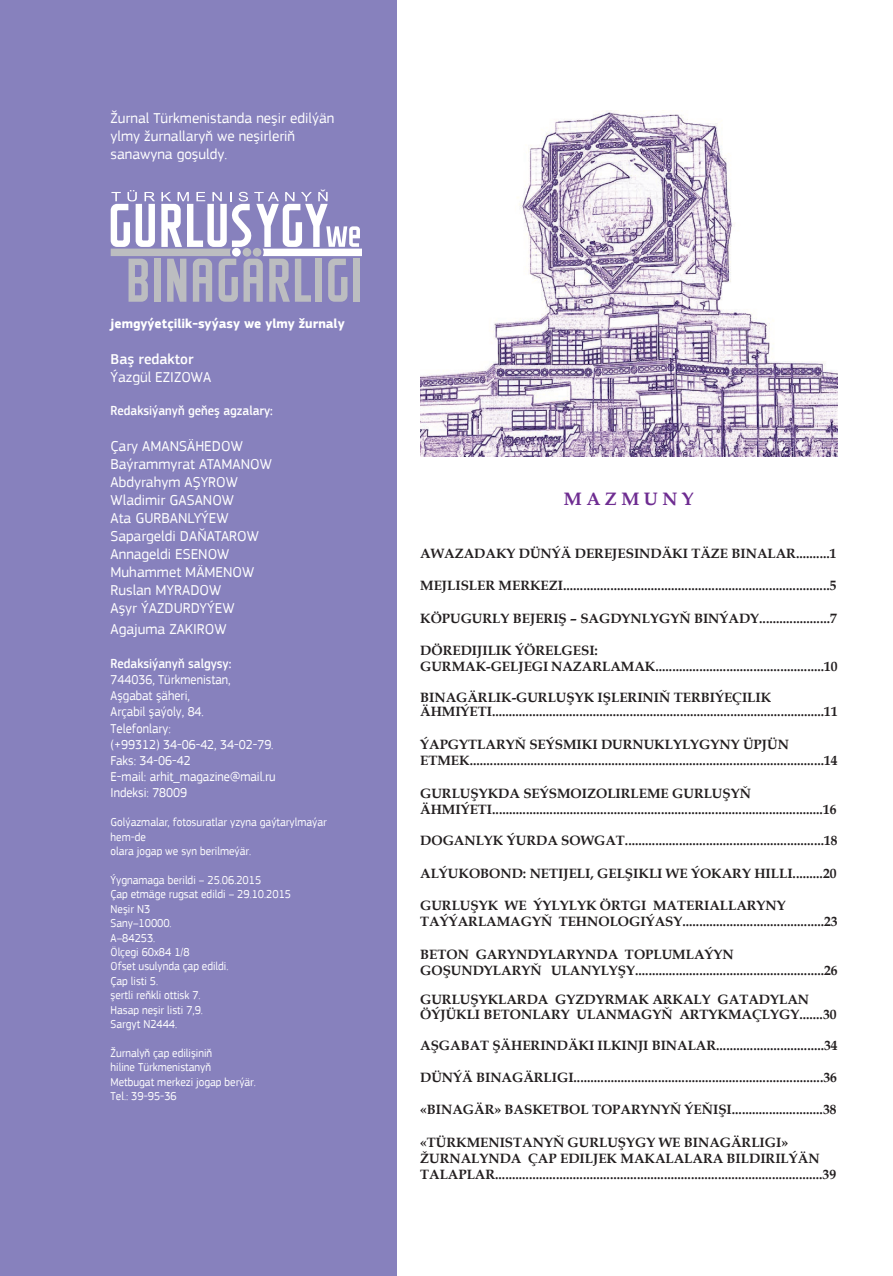
<style>
.page{position:relative;width:893px;height:1276px;background:#fff}
.page>*{position:absolute;margin:0;border:0;box-sizing:border-box;transform-origin:0 0}
.t1{font:700 18px "Book Antiqua";color:#6e2c91}
.t2{font:15px/18px "PF Square Sans Pro";color:#fff}
.t3{font:500 15px "PF Square Sans Pro";color:#fff}
.t4{font:700 13.5px/16.2px "Book Antiqua";color:#231f20}
.t5{font:13.5px/16.2px "PF Square Sans Pro";color:#fff;scale:.93 1}
.t6{font:500 13.5px "PF Square Sans Pro";color:#fff;scale:.93 1}
.t7{font:700 13.5px "PF Square Sans Pro";color:#fff}
.t8{font:12px/14.4px "PF Square Sans Pro";color:#fff;scale:.93 1}
</style>
<div class="page">
<div style="left:0;top:0;width:396px;height:1276px;background:#8781bd"></div>
<svg style="left:111px;top:190px;width:251px;height:112px"></svg>
<img style="left:420px;top:111px;width:418px;height:346px">
<p class="t2" style="left:111px;top:109px;width:225px">Žurnal Türkmenistanda neşir edilýän ylmy žurnallaryň we neşirleriň sanawyna goşuldy.</p>
<p class="t7" style="left:111px;top:316px;width:236px">jemgyýetçilik-syýasy we ylmy žurnaly</p>
<p class="t3" style="left:111px;top:350px;width:85px">Baş redaktor</p>
<p class="t2" style="left:111px;top:368px;width:102px">Ýazgül EZIZOWA</p>
<p class="t6" style="left:111px;top:402px;width:176px">Redaksiýanyň geňeş agzalary:</p>
<p class="t2" style="left:111px;top:437px;width:151px">Çary Amansähedow<br>Baýrammyrat Atamanow<br>Abdyrahym Aşyrow<br>Wladimir GASANOW<br>Ata GurbanlYýew<br>Sapargeldi Daňatarow<br>Annageldi Esenow<br>Muhammet Mämenow<br>Ruslan Myrad ow<br>Aşyr Ýazdurdyýew</p>
<p class="t2" style="left:111px;top:620px;width:118px">Agajuma Zakirow</p>
<p class="t6" style="left:111px;top:655px;width:131px">Redaksiýanyň salgysy:</p>
<p class="t5" style="left:111px;top:671px;width:179px">744036, Türkmenistan,<br>Aşgabat şäheri,<br>Arçabil şaýoly, 84.<br>Telefonlary:<br>(+99312) 34-06-42, 34-02-79.<br>Faks: 34-06-42<br>E-mail: arhit_magazine@mail.ru<br>I ndeksi: 78009</p>
<p class="t8" style="left:111px;top:815px;width:234px">Golýazmalar, fotosuratlar yzyna gaýtarylmaýar hem-de<br>olara jogap we syn berilmeýär.</p>
<p class="t8" style="left:111px;top:873px;width:196px">Ýygnamaga berildi – 25.06.2015<br>Çap etmäge rugsat edildi – 29.10.2015<br>Neşir N3<br>Sany–10000.<br>A–84253.<br>Ölçegi 60x84 1/8<br>Ofset usulynda çap edildi.<br>Çap listi 5.<br>şertli reňkli ottisk 7.<br>Hasap neşir listi 7,9.<br>Sargyt N2444.</p>
<p class="t8" style="left:111px;top:1045px;width:158px">Žurnalyň çap edilişiniň<br>hiline Türkmenistanyň<br>Metbugat merkezi jogap berýär.<br>Tel.: 39-95-36</p>
<h1 class="t1" style="left:564px;top:487px;width:132px">M A Z M U N Y</h1>
<p class="t4" style="left:420px;top:545px;width:418px">AWAZADAKY DÜNÝÄ DEREJESINDÄKI TÄZE BINALAR..........1</p>
<p class="t4" style="left:420px;top:577px;width:418px">MEJLISLER MERKEZI...............................................................................5</p>
<p class="t4" style="left:420px;top:610px;width:418px">KÖPUGURLY BEJERIŞ – SAGDYNLYGYŇ BINÝADY.....................7</p>
<p class="t4" style="left:420px;top:642px;width:419px">DÖREDIJILIK ÝÖRELGESI:<br>GURMAK-GELJEGI NAZARLAMAK..................................................10</p>
<p class="t4" style="left:420px;top:689px;width:11px">BINAG</p>
<p class="t4" style="left:467px;top:689px;width:60px">ÄRLIK-GURLUŞY</p>
<p class="t4" style="left:584px;top:689px;width:23px">K IŞLERINIŇ</p>
<p class="t4" style="left:674px;top:689px;width:19px">TERBIÝE</p>
<p class="t4" style="left:732px;top:689px;width:41px">ÇILIK</p>
<p class="t4" style="left:420px;top:704px;width:31px">ÄHMIÝETI</p>
<p class="t4" style="left:492px;top:704px;width:347px">...................................................................................................11</p>
<p class="t4" style="left:420px;top:736px;width:11px">ÝAPGY</p>
<p class="t4" style="left:468px;top:736px;width:20px">TLARY</p>
<p class="t4" style="left:515px;top:736px;width:275px">Ň SEÝSMIKI DURNUKLYLYGYNY ÜPJÜN</p>
<p class="t4" style="left:420px;top:752px;width:11px">ETME</p>
<p class="t4" style="left:459px;top:752px;width:380px">K.........................................................................................................14</p>
<p class="t4" style="left:420px;top:785px;width:114px">GURLUŞYKDA SEÝSM</p>
<p class="t4" style="left:571px;top:785px;width:47px">OIZOLIRLEME</p>
<p class="t4" style="left:672px;top:785px;width:11px">GURLUŞYŇ</p>
<p class="t4" style="left:420px;top:801px;width:31px">ÄHMIÝETI</p>
<p class="t4" style="left:492px;top:801px;width:346px">..................................................................................................16</p>
<p class="t4" style="left:420px;top:832px;width:34px">DOGANLY</p>
<p class="t4" style="left:493px;top:832px;width:26px">K ÝURDA</p>
<p class="t4" style="left:561px;top:832px;width:278px">SOWGAT...........................................................18</p>
<p class="t4" style="left:420px;top:865px;width:418px">ALÝUKOBOND: NETIJELI, GELŞIKLI WE ÝOKARY HILLI.........20</p>
<p class="t4" style="left:420px;top:897px;width:11px">GURLUŞY</p>
<p class="t4" style="left:488px;top:897px;width:56px">K WE ÝYLYLY</p>
<p class="t4" style="left:586px;top:897px;width:111px">K ÖRTGI MATERIALLARYNY</p>
<p class="t4" style="left:420px;top:913px;width:21px">TAÝÝARLAMAGYŇ</p>
<p class="t4" style="left:559px;top:913px;width:20px">TEHN</p>
<p class="t4" style="left:598px;top:913px;width:41px">OLOGIÝASY</p>
<p class="t4" style="left:682px;top:913px;width:157px">..........................................23</p>
<p class="t4" style="left:420px;top:946px;width:67px">BETON GARYNDYLARYNDA</p>
<p class="t4" style="left:625px;top:946px;width:31px">TOPLUMLAÝYN</p>
<p class="t4" style="left:420px;top:962px;width:34px">GOŞUNDYLARYŇ</p>
<p class="t4" style="left:551px;top:962px;width:11px">ULANYLYŞY</p>
<p class="t4" style="left:420px;top:956px;width:419px;line-height:29.1px;text-indent:215px">........................................................26<br>GURLUŞYKLARDA GYZDYRMAK ARKALY GATADYLAN</p>
<p class="t4" style="left:420px;top:1006px;width:418px">ÖÝJÜKLI BETONLARY ULANMAGYŇ ARTYKMAÇLYGY.......30</p>
<p class="t4" style="left:420px;top:1037px;width:419px">AŞGABAT ŞÄHERINDÄKI ILKINJI BINALAR................................34</p>
<p class="t4" style="left:420px;top:1069px;width:23px">DÜNÝÄ</p>
<p class="t4" style="left:476px;top:1069px;width:19px">BINAGÄRLIGI</p>
<p class="t4" style="left:574px;top:1069px;width:265px">..........................................................................36</p>
<p class="t4" style="left:420px;top:1101px;width:17px">«BINAG</p>
<p class="t4" style="left:474px;top:1101px;width:41px">ÄR» BAS</p>
<p class="t4" style="left:532px;top:1101px;width:91px">KETBOL TOPARYNYŇ</p>
<p class="t4" style="left:685px;top:1101px;width:9px">ÝEŇIŞI</p>
<p class="t4" style="left:732px;top:1101px;width:106px">...........................38</p>
<p class="t4" style="left:420px;top:1134px;width:417px">«TÜRKMENISTANYŇ GURLUŞYGY WE BINAGÄRLIGI»<br>ŽURNALYNDA ÇAP EDILJEK MAKALALARA BILDIRILÝÄN<br>TALAPLAR.................................................................................................39</p>
</div>
